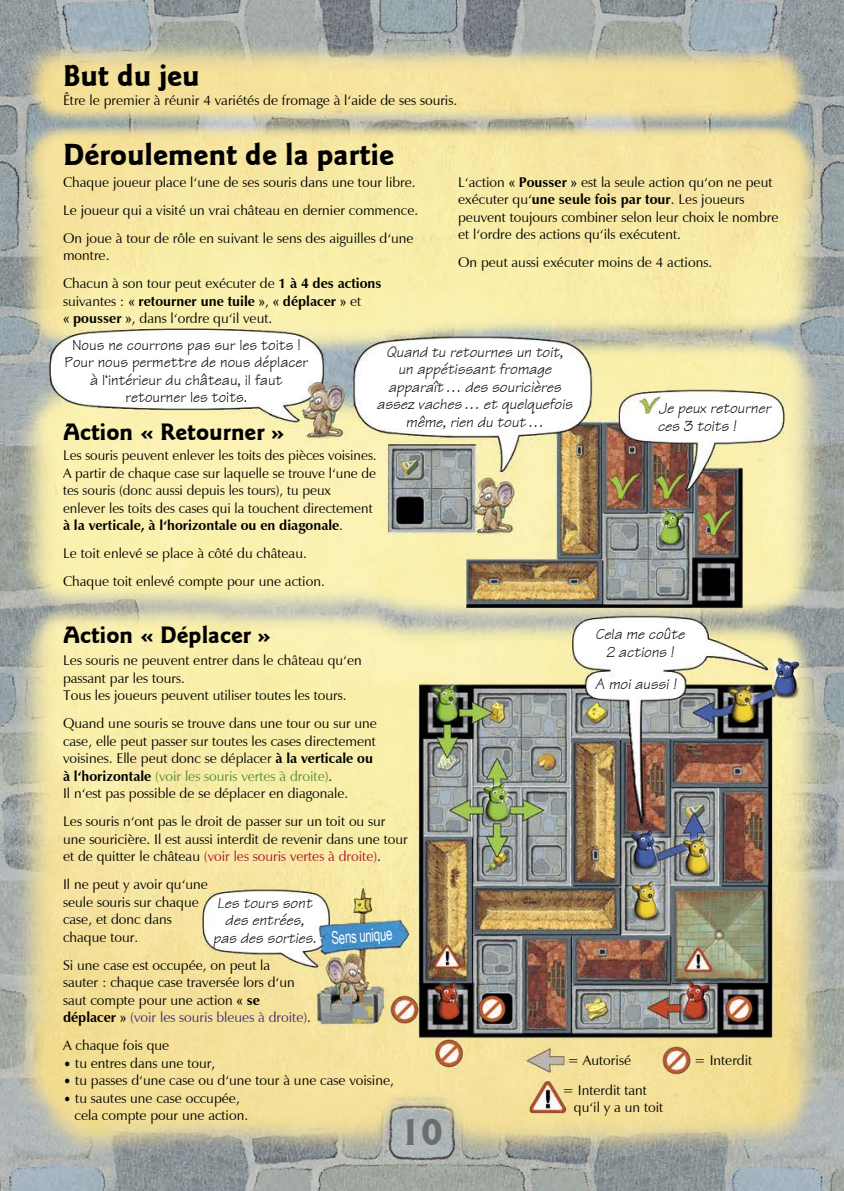
<style>
.page{position:relative;width:844px;height:1191px;background:#fff}
.page>*{position:absolute;margin:0;border:0;box-sizing:border-box;transform-origin:0 0}
.t1{font:700 42px "ITC Goudakaas";color:#6d6d6d}
.t2{font:700 31.5px "ITC Goudakaas";color:#000}
.t3{font:700 24.5px "ITC Goudakaas";color:#000}
.t4{font:17.5px "Arial Narrow";color:#fff;scale:.8 1}
.t5{font:italic 15.75px/17.5px "Technical";color:#000;text-align:center}
.t6{font:15.75px/17.5px "Technical Plain";color:#000;text-align:center}
.t7{font:14px/17.5px "Zapf Humanist 601 BT";color:#000}
.t8{font:700 14px/17.5px "Zapf Humanist 601 BT";color:#000}
.s1{font-weight:700}
.s2{font-weight:400}
.s3{color:#508d36}
.s4{color:#a9132a}
.s5{color:#392d7a}
.s6{font-size:15.75px}
</style>
<div class="page">
<img style="left:0;top:0;width:843px;height:1191px">
<h2 class="t2" style="left:63px;top:57px;width:138px">But du jeu</h2>
<p class="t7" style="left:63px;top:91px;width:395px">Être le premier à réunir 4 variétés de fromage à l‘aide de ses souris.</p>
<h2 class="t2" style="left:63px;top:137px;width:333px">Déroulement de la partie</h2>
<p class="t7" style="left:63px;top:168px;width:357px;line-height:28px">Chaque joueur place l‘une de ses souris dans une tour libre.<br>Le joueur qui a visité un vrai château en dernier commence.<br>On joue à tour de rôle en suivant le sens des aiguilles d‘une</p>
<p class="t7" style="left:63px;top:241px;width:320px;line-height:28px">montre.<br>Chacun à son tour peut exécuter de <span class="s1">1 à 4 des actions</span></p>
<p class="t8" style="left:63px;top:292px;width:299px"><span class="s2">suivantes :</span> « retourner une tuile »<span class="s2">,</span> « déplacer » <span class="s2">et </span>« pousser »<span class="s2">, dans l‘ordre qu‘il veut.</span></p>
<p class="t7" style="left:458px;top:173px;width:322px">L‘action <span class="s1">« Pousser »</span> est la seule action qu‘on ne peut exécuter qu‘<span class="s1">une seule fois par tour</span>. Les joueurs peuvent toujours combiner selon leur choix le nombre et l‘ordre des actions qu‘ils exécutent.</p>
<p class="t7" style="left:458px;top:254px;width:255px">On peut aussi exécuter moins de 4 actions.</p>
<p class="t6" style="left:64px;top:336px;width:245px">Nous ne courrons pas sur les toits !<br>Pour nous permettre de nous déplacer à l‘intérieur du château, il faut retourner les toits.</p>
<p class="t5" style="left:377px;top:343px;width:197px">Quand tu retournes un toit, un appétissant fromage apparaît… des souricières assez vaches… et quelquefois même, rien du tout…</p>
<p class="t5" style="left:657px;top:399px;width:114px;text-align:left">Je peux retourner ces 3 toits !</p>
<h3 class="t3" style="left:63px;top:417px;width:224px">Action « Retourner »</h3>
<p class="t7" style="left:63px;top:446px;width:315px">Les souris peuvent enlever les toits des pièces voisines.<br>A partir de chaque case sur laquelle se trouve l‘une de tes souris (donc aussi depuis les tours), tu peux enlever les toits des cases qui la touchent directement <span class="s1">à la verticale, à l‘horizontale ou en diagonale</span>.</p>
<p class="t7" style="left:63px;top:539px;width:263px;line-height:28px">Le toit enlevé se place à côté du château.<br>Chaque toit enlevé compte pour une action.</p>
<h3 class="t3" style="left:63px;top:620px;width:210px">Action « Déplacer »</h3>
<p class="t7" style="left:63px;top:651px;width:300px">Les souris ne peuvent entrer dans le château qu‘en passant par les tours.<br>Tous les joueurs peuvent utiliser toutes les tours.</p>
<p class="t7" style="left:63px;top:714px;width:315px">Quand une souris se trouve dans une tour ou sur une case, elle peut passer sur toutes les cases directement voisines. Elle peut donc se déplacer <span class="s1">à la verticale ou à l‘horizontale</span> <span class="s3">(voir les souris vertes à droite)</span>.<br>Il n‘est pas possible de se déplacer en diagonale.</p>
<p class="t7" style="left:63px;top:812px;width:346px">Les souris n‘ont pas le droit de passer sur un toit ou sur une souricière. Il est aussi interdit de revenir dans une tour et de quitter le château <span class="s4">(voir les souris vertes à droite)</span>.</p>
<p class="t7" style="left:63px;top:875px;width:146px">Il ne peut y avoir qu‘une seule souris sur chaque case, et donc dans chaque tour.</p>
<p class="t7" style="left:63px;top:956px;width:249px">Si une case est occupée, on peut la<br>sauter : chaque case traversée lors d‘un saut compte pour une action <span class="s1">« se déplacer »</span> <span class="s5">(voir les souris bleues à droite)</span>.</p>
<p class="t7" style="left:63px;top:1036px;width:108px">A chaque fois que</p>
<p class="t7" style="left:63px;top:1054px;width:154px"><span class="s6">•</span> tu entres dans une tour,</p>
<p class="t7" style="left:63px;top:1071px;width:332px"><span class="s6">•</span> tu passes d‘une case ou d‘une tour à une case voisine,</p>
<p class="t7" style="left:75px;top:1089px;width:175px;text-indent:-12px"><span class="s6">•</span> tu sautes une case occupée, cela compte pour une action.</p>
<p class="t5" style="left:595px;top:625px;width:91px">Cela me coûte<br>2 actions !</p>
<p class="t5" style="left:594px;top:675px;width:83px">A moi aussi !</p>
<p class="t5" style="left:213px;top:894px;width:104px">Les tours sont des entrées, pas des sorties.</p>
<p class="t4" style="left:330px;top:925px;width:78px;rotate:-4deg">Sens unique</p>
<p class="t7" style="left:567px;top:1051px;width:65px">= Autorisé</p>
<p class="t7" style="left:694px;top:1051px;width:60px">= Interdit</p>
<p class="t7" style="left:573px;top:1081px;width:91px;text-indent:-12px">= Interdit tant qu‘il y a un toit</p>
<h1 class="t1" style="left:399px;top:1107px;width:45px">10</h1>
</div>
